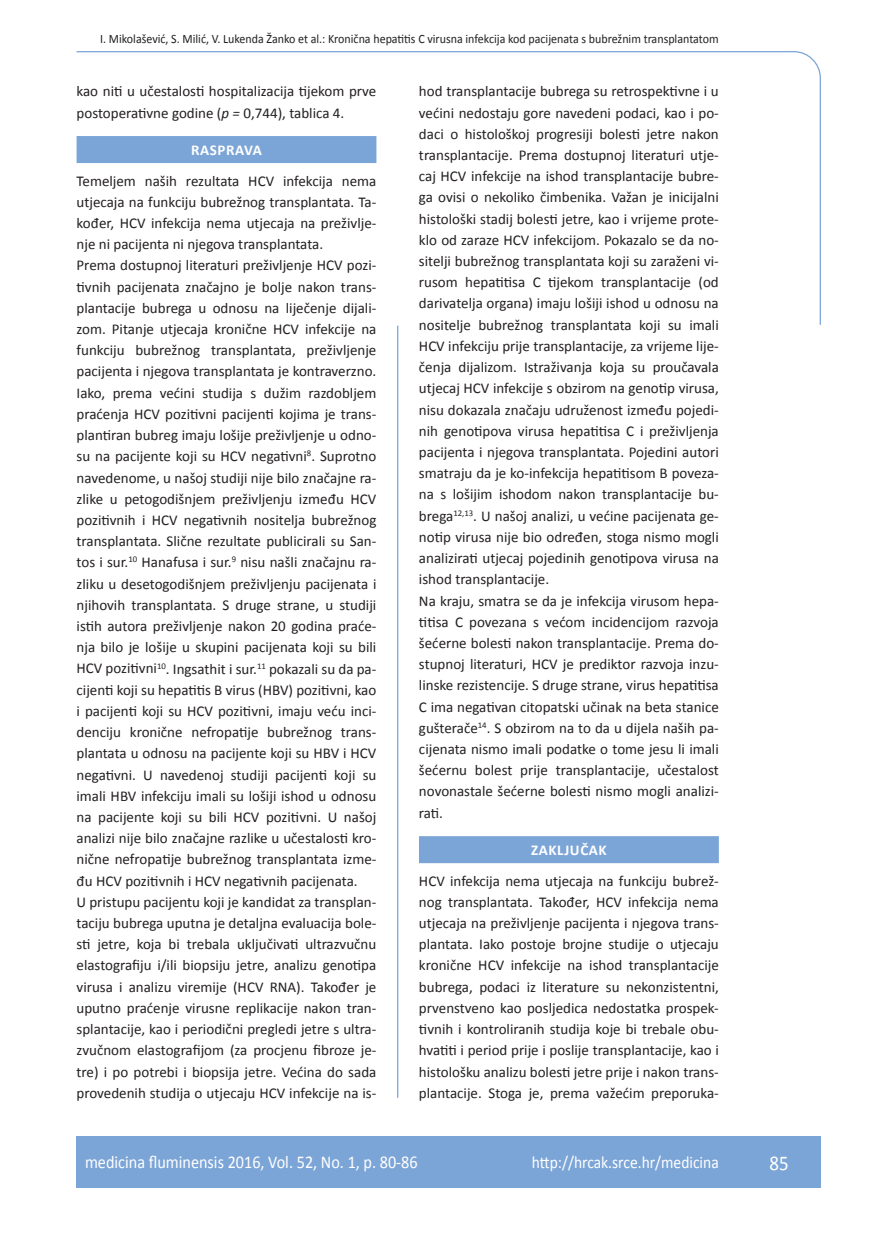
<style>
.page{position:relative;width:872px;height:1234px;background:#fff}
.page>*{position:absolute;margin:0;border:0;box-sizing:border-box;transform-origin:0 0}
.t1{font:21px "Calibri";color:#fff;scale:.9 1}
.t2{font:18px "Calibri";color:#fff;scale:.9 1}
.t3{font:17.25px "Calibri";color:#fff;scale:.9 1}
.t4{font:15px/21.1px "Calibri";color:#231f20}
.t5{font:700 15px "Calibri";letter-spacing:.04em;color:#fff}
.t6{font:12.75px "Calibri";color:#231f20;scale:.94 1}
.s1{font-style:italic}
</style>
<div class="page">
<svg style="left:76px;top:51px;width:745px;height:275px"></svg>
<hr style="left:397px;top:325px;width:1px;height:772px;background:#7ca5d7">
<div style="left:77px;top:1135px;width:744px;height:51px;background:#7ca5d7"></div>
<div style="left:77px;top:136px;width:299px;height:27px;background:#7ca5d7"></div>
<div style="left:419px;top:836px;width:300px;height:27px;background:#7ca5d7"></div>
<p class="t6" style="left:100px;top:30px;width:659px">I. Mikolašević, S. Milić, V. Lukenda Žanko et al.: Kronična hepatitis C virusna infekcija kod pacijenata s bubrežnim transplantatom</p>
<p class="t4" style="left:77px;top:80px;width:301px">kao niti u učestalosti hospitalizacija tijekom prve postoperativne godine (<span class="s1">p =</span> 0,744), tablica 4.</p>
<p class="t5" style="left:191px;top:140px;width:72px">RASPRAVA</p>
<p class="t4" style="left:77px;top:169px;width:301px">Temeljem naših rezultata HCV infekcija nema utjecaja na funkciju bubrežnog transplantata. Ta&shy;kođer, HCV infekcija nema utjecaja na preživlje&shy;nje ni pacijenta ni njegova transplantata.<br>Prema dostupnoj literaturi preživljenje HCV pozi&shy;tivnih pacijenata značajno je bolje nakon trans&shy;plantacije bubrega u odnosu na liječenje dijali&shy;zom. Pitanje utjecaja kronične HCV infekcije na funkciju bubrežnog transplantata, preživljenje pacijenta i njegova transplantata je kontraverzno.<br>Iako, prema većini studija s dužim razdobljem praćenja HCV pozitivni pacijenti kojima je trans&shy;plantiran bubreg imaju lošije preživljenje u odno&shy;su na pacijente koji su HCV negativni<sup>8</sup>. Suprotno navedenome, u našoj studiji nije bilo značajne ra&shy;zlike u petogodišnjem preživljenju između HCV pozitivnih i HCV negativnih nositelja bubrežnog transplantata. Slične rezultate publicirali su San&shy;tos i sur.<sup>10</sup> Hanafusa i sur.<sup>9</sup> nisu našli značajnu ra&shy;zliku u desetogodišnjem preživljenju pacijenata i njihovih transplantata. S druge strane, u studiji istih autora preživljenje nakon 20 godina praće&shy;nja bilo je lošije u skupini pacijenata koji su bili HCV pozitivni<sup>10</sup>. Ingsathit i sur.<sup>11</sup> pokazali su da pa&shy;cijenti koji su hepatitis B virus (HBV) pozitivni, kao i pacijenti koji su HCV pozitivni, imaju veću inci&shy;denciju kronične nefropatije bubrežnog trans&shy;plantata u odnosu na pacijente koji su HBV i HCV negativni. U navedenoj studiji pacijenti koji su imali HBV infekciju imali su lošiji ishod u odnosu na pacijente koji su bili HCV pozitivni. U našoj analizi nije bilo značajne razlike u učestalosti kro&shy;nične nefropatije bubrežnog transplantata izme&shy;đu HCV pozitivnih i HCV negativnih pacijenata.<br>U pristupu pacijentu koji je kandidat za transplan&shy;taciju bubrega uputna je detaljna evaluacija bole&shy;sti jetre, koja bi trebala uključivati ultrazvučnu elastografiju i/ili biopsiju jetre, analizu genotipa virusa i analizu viremije (HCV RNA). Također je uputno praćenje virusne replikacije nakon tran&shy;splantacije, kao i periodični pregledi jetre s ultra&shy;zvučnom elastografijom (za procjenu fibroze je&shy;tre) i po potrebi i biopsija jetre. Većina do sada provedenih studija o utjecaju HCV infekcije na is-</p>
<p class="t4" style="left:419px;top:80px;width:301px">hod transplantacije bubrega su retrospektivne i u većini nedostaju gore navedeni podaci, kao i po&shy;daci o histološkoj progresiji bolesti jetre nakon transplantacije. Prema dostupnoj literaturi utje&shy;caj HCV infekcije na ishod transplantacije bubre&shy;ga ovisi o nekoliko čimbenika. Važan je inicijalni histološki stadij bolesti jetre, kao i vrijeme prote&shy;klo od zaraze HCV infekcijom. Pokazalo se da no&shy;sitelji bubrežnog transplantata koji su zaraženi vi&shy;rusom hepatitisa C tijekom transplantacije (od darivatelja organa) imaju lošiji ishod u odnosu na nositelje bubrežnog transplantata koji su imali HCV infekciju prije transplantacije, za vrijeme lije&shy;čenja dijalizom. Istraživanja koja su proučavala utjecaj HCV infekcije s obzirom na genotip virusa, nisu dokazala značaju udruženost između pojedi&shy;nih genotipova virusa hepatitisa C i preživljenja pacijenta i njegova transplantata. Pojedini autori smatraju da je ko-infekcija hepatitisom B poveza&shy;na s lošijim ishodom nakon transplantacije bu&shy;brega<sup>12,13</sup>. U našoj analizi, u većine pacijenata ge&shy;notip virusa nije bio određen, stoga nismo mogli analizirati utjecaj pojedinih genotipova virusa na ishod transplantacije.<br>Na kraju, smatra se da je infekcija virusom hepa&shy;titisa C povezana s većom incidencijom razvoja šećerne bolesti nakon transplantacije. Prema do&shy;stupnoj literaturi, HCV je prediktor razvoja inzu&shy;linske rezistencije. S druge strane, virus hepatitisa C ima negativan citopatski učinak na beta stanice gušterače<sup>14</sup>. S obzirom na to da u dijela naših pa&shy;cijenata nismo imali podatke o tome jesu li imali šećernu bolest prije transplantacije, učestalost novonastale šećerne bolesti nismo mogli analizi&shy;rati.</p>
<p class="t5" style="left:531px;top:840px;width:77px">ZAKLJUČAK</p>
<p class="t4" style="left:419px;top:869px;width:301px;text-align:justify">HCV infekcija nema utjecaja na funkciju bubrež&shy;nog transplantata. Također, HCV infekcija nema utjecaja na preživljenje pacijenta i njegova trans&shy;plantata. Iako postoje brojne studije o utjecaju kronične HCV infekcije na ishod transplantacije bubrega, podaci iz literature su nekonzistentni, prvenstveno kao posljedica nedostatka prospek&shy;tivnih i kontroliranih studija koje bi trebale obu&shy;hvatiti i period prije i poslije transplantacije, kao i histološku analizu bolesti jetre prije i nakon trans&shy;plantacije. Stoga je, prema važećim preporuka-</p>
<p class="t2" style="left:85px;top:1150px;width:371px">medicina fluminensis 2016, Vol. 52, No. 1, p. 80-86</p>
<p class="t3" style="left:532px;top:1151px;width:209px">http://hrcak.srce.hr/medicina</p>
<h1 class="t1" style="left:769px;top:1149px;width:23px">85</h1>
</div>
